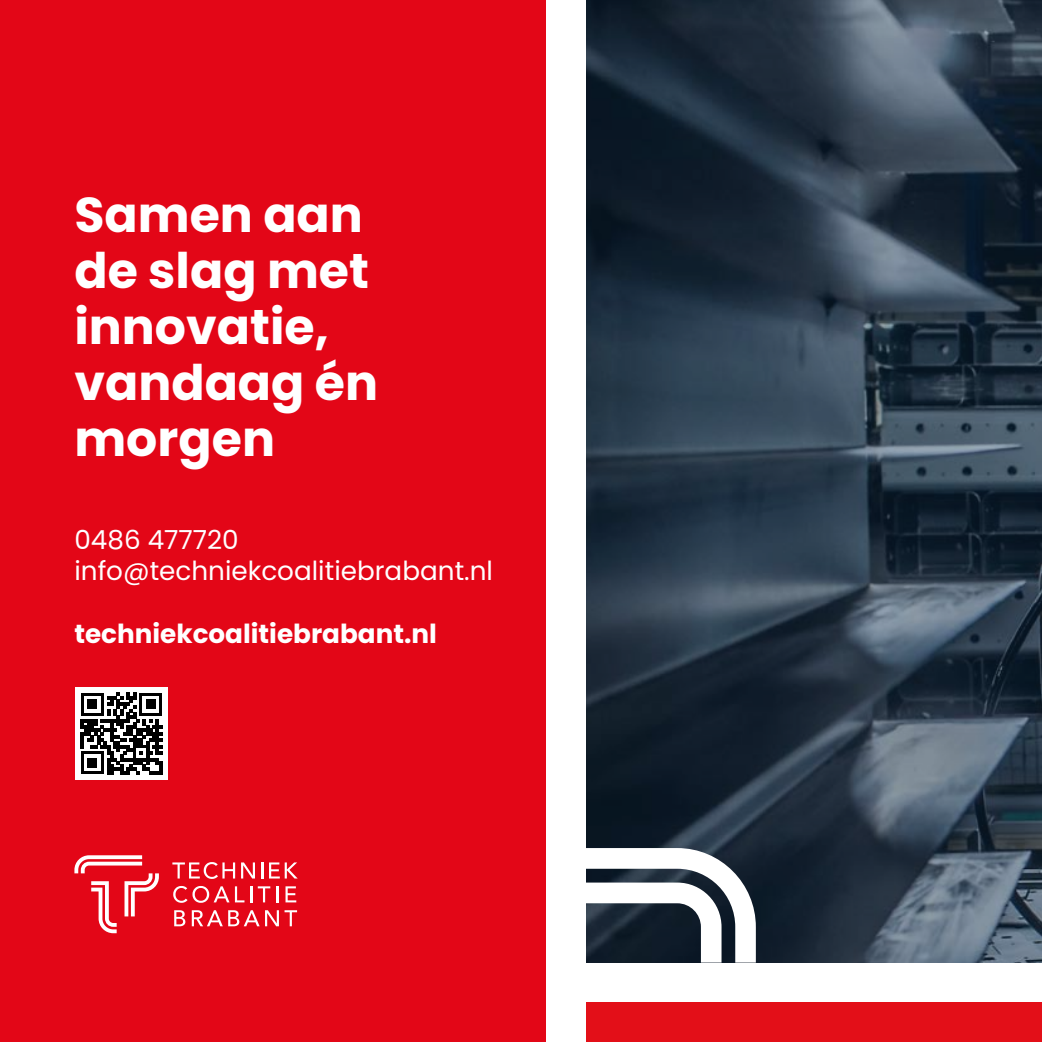
<style>
.page{position:relative;width:1042px;height:1042px;background:#fff}
.page>*{position:absolute;margin:0;border:0;box-sizing:border-box;transform-origin:0 0}
.t1{font:700 49px/56px "Poppins";color:#fff}
.t2{font:26.25px/31.5px "Poppins";color:#fff}
.t3{font:700 26.25px "Poppins";color:#fff}
</style>
<div class="page">
<svg style="left:586px;top:0;width:456px;height:962px;background:#2b3b4a"></svg>
<div style="left:528px;top:1002px;width:514px;height:40px;background:#e30f18"></div>
<div style="left:0;top:0;width:573px;height:1042px;background:#e30617"></div>
<div style="left:546px;top:0;width:39px;height:1042px;background:#fff"></div>
<svg style="left:586px;top:848px;width:170px;height:114px"></svg>
<svg style="left:172px;top:862px;width:63px;height:17px"></svg>
<svg style="left:241px;top:862px;width:14px;height:16px"></svg>
<svg style="left:261px;top:862px;width:2px;height:16px"></svg>
<svg style="left:269px;top:862px;width:28px;height:16px"></svg>
<svg style="left:173px;top:886px;width:56px;height:17px"></svg>
<svg style="left:235px;top:886px;width:9px;height:16px"></svg>
<svg style="left:250px;top:886px;width:2px;height:16px"></svg>
<svg style="left:258px;top:886px;width:12px;height:16px"></svg>
<svg style="left:276px;top:886px;width:2px;height:16px"></svg>
<svg style="left:285px;top:886px;width:11px;height:16px"></svg>
<svg style="left:174px;top:910px;width:11px;height:16px"></svg>
<svg style="left:192px;top:910px;width:105px;height:16px"></svg>
<svg style="left:74px;top:855px;width:85px;height:78px"></svg>
<div style="left:75px;top:687px;width:93px;height:93px;background:#fff"></div>
<svg style="left:81px;top:693px;width:81px;height:81px"></svg>
<p class="t1" style="left:74px;top:187px;width:305px">Samen aan de slag met innovatie, vandaag én morgen</p>
<p class="t2" style="left:74px;top:524px;width:420px">0486 477720 info@techniekcoalitiebrabant.nl</p>
<p class="t3" style="left:74px;top:619px;width:364px">techniekcoalitiebrabant.nl</p>
</div>
